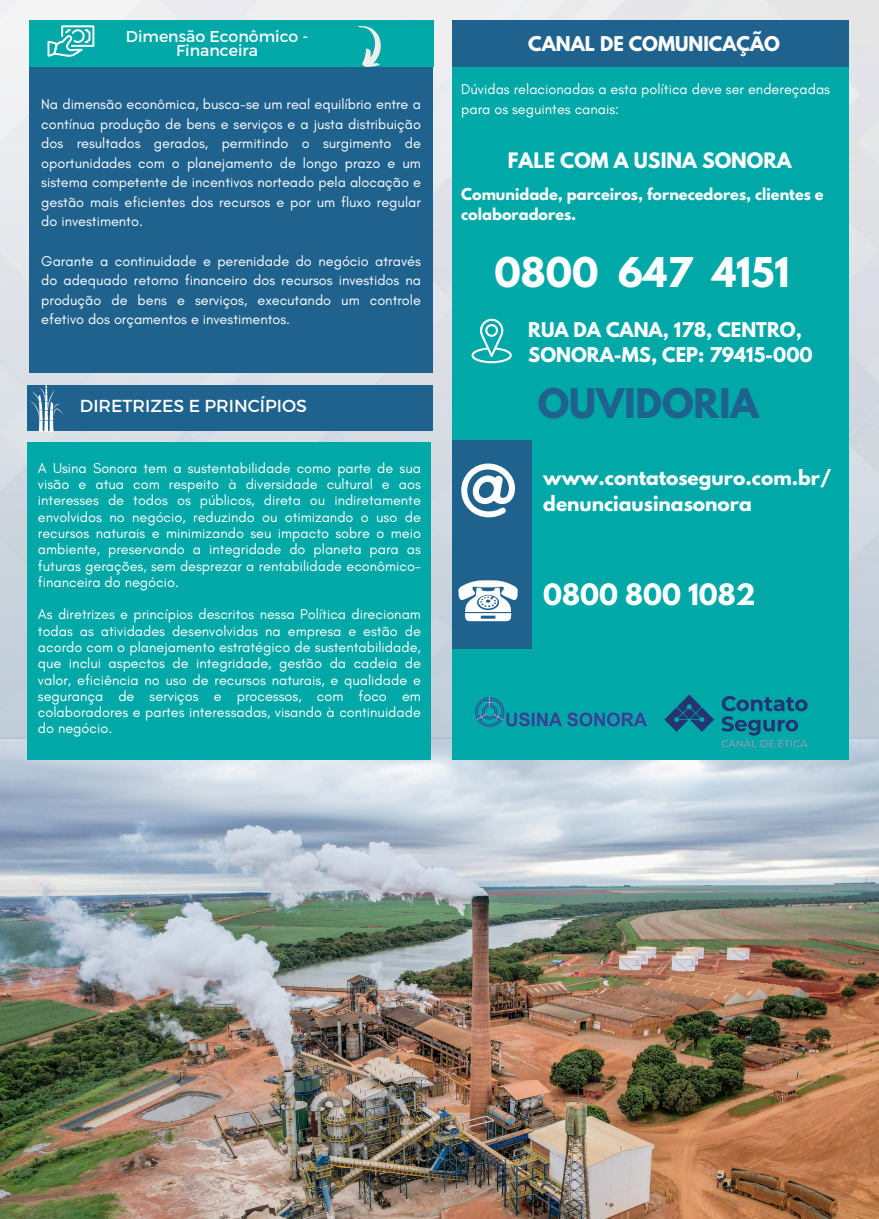
<style>
.page{position:relative;width:879px;height:1219px;background:#fff}
.page>*{position:absolute;margin:0;border:0;box-sizing:border-box;transform-origin:0 0}
.t1{font:700 36.3px "League Spartan";color:#fff}
.t2{font:700 36.1px "League Spartan";color:#1f628e}
.t3{font:700 26.1px "League Spartan";color:#fff}
.t4{font:700 18.9px "League Spartan";color:#fff}
.t5{font:700 18.6px/25.9px "League Spartan";color:#fff}
.t6{font:700 18px/25px "League Spartan";color:#fff}
.t7{font:17.4px "Montserrat";color:#fff}
.t8{font:15.8px/14.1px "Montserrat";color:#fff;text-align:center}
.t9{font:14.5px/16.3px "Glacial Indifference";color:#fff;text-align:justify}
.t10{font:700 14.5px/20.2px "League Spartan";color:#fff}
</style>
<div class="page">
<img style="left:0;top:0;width:879px;height:1219px">
<div style="left:28px;top:442px;width:403px;height:317px;background:#00a8a8"></div>
<div style="left:452px;top:20px;width:396px;height:47px;background:#1f628e"></div>
<div style="left:452px;top:67px;width:397px;height:692px;background:#00a8a8"></div>
<div style="left:452px;top:440px;width:80px;height:209px;background:#1f628e"></div>
<svg style="left:471px;top:319px;width:41px;height:44px"></svg>
<svg style="left:461px;top:463px;width:54px;height:54px"></svg>
<svg style="left:458px;top:580px;width:60px;height:41px"></svg>
<div style="left:28px;top:385px;width:405px;height:46px;background:#1f628e"></div>
<svg style="left:30px;top:384px;width:34px;height:48px"></svg>
<img style="left:475px;top:697px;width:171px;height:29px">
<img style="left:664px;top:694px;width:144px;height:54px">
<div style="left:29px;top:61px;width:404px;height:311px;background:#1f628e"></div>
<div style="left:29px;top:20px;width:404px;height:46px;background:#00a8a8"></div>
<svg style="left:48px;top:25px;width:46px;height:32px"></svg>
<svg style="left:341px;top:26px;width:53px;height:41px"></svg>
<p class="t8" style="left:126px;top:28px;width:184px">Dimensão Econômico -<br>Financeira</p>
<h1 class="t9" style="left:41px;top:94px;width:381px;line-height:19.5px">Na dimensão econômica, busca-se um real equilíbrio entre a contínua produção de bens e serviços e a justa distribuição dos resultados gerados, permitindo o surgimento de oportunidades com o planejamento de longo prazo e um sistema competente de incentivos norteado pela alocação e gestão mais eficientes dos recursos e por um fluxo regular do investimento.</h1>
<p class="t9" style="left:41px;top:251px;width:381px;line-height:19.5px">Garante a continuidade e perenidade do negócio através do adequado retorno financeiro dos recursos investidos na produção de bens e serviços, executando um controle efetivo dos orçamentos e investimentos.</p>
<p class="t7" style="left:80px;top:395px;width:229px">DIRETRIZES E PRINCÍPIOS</p>
<h4 class="t9" style="left:38px;top:459px;width:384px">A Usina Sonora tem a sustentabilidade como parte de sua visão e atua com respeito à diversidade cultural e aos interesses de todos os públicos, direta ou indiretamente envolvidos no negócio, reduzindo ou otimizando o uso de recursos naturais e minimizando seu impacto sobre o meio ambiente, preservando a integridade do planeta para as futuras gerações, sem desprezar a rentabilidade econômico&shy;financeira do negócio.</h4>
<p class="t9" style="left:38px;top:606px;width:384px">As diretrizes e princípios descritos nessa Política direcionam todas as atividades desenvolvidas na empresa e estão de acordo com o planejamento estratégico de sustentabilidade, que inclui aspectos de integridade, gestão da cadeia de valor, eficiência no uso de recursos naturais, e qualidade e segurança de serviços e processos, com foco em colaboradores e partes interessadas, visando à continuidade do negócio.</p>
<h2 class="t6" style="left:528px;top:33px;width:253px">CANAL DE COMUNICAÇÃO</h2>
<p class="t9" style="left:461px;top:79px;width:370px;line-height:20.2px">Dúvidas relacionadas a esta política deve ser endereçadas para os seguintes canais:</p>
<p class="t4" style="left:508px;top:151px;width:285px">FALE COM A USINA SONORA</p>
<p class="t10" style="left:461px;top:186px;width:364px">Comunidade, parceiros, fornecedores, clientes e colaboradores.</p>
<p class="t1" style="left:494px;top:254px;width:296px">0800 647 4151</p>
<h5 class="t6" style="left:528px;top:320px;width:286px">RUA DA CANA, 178, CENTRO,<br>SONORA-MS, CEP: 79415-000</h5>
<h4 class="t2" style="left:538px;top:386px;width:223px">OUVIDORIA</h4>
<p class="t5" style="left:543px;top:467px;width:290px">www.contatoseguro.com.br/ denunciausinasonora</p>
<h4 class="t3" style="left:543px;top:582px;width:213px">0800 800 1082</h4>
</div>
